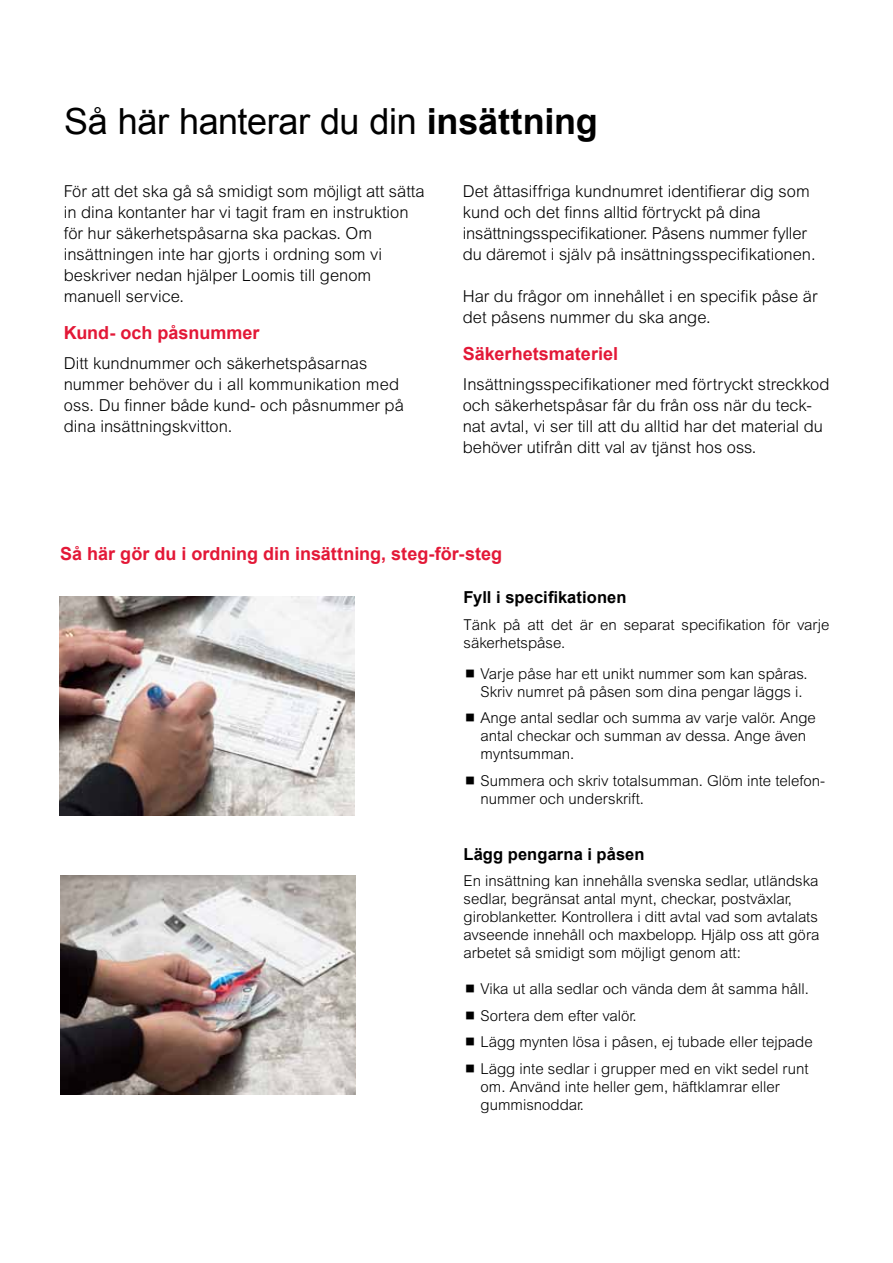
<style>
.page{position:relative;width:893px;height:1263px;background:#fff}
.page>*{position:absolute;margin:0;border:0;box-sizing:border-box;transform-origin:0 0}
.t1{font:36px "Arial";letter-spacing:-.01em;color:#000}
.t2{font:700 18px "Arial";color:#e31837}
.t3{font:300 16.5px/21px "Arial MT Std";color:#000}
.t4{font:700 16.5px "Arial";letter-spacing:.005em;color:#000}
.t5{font:300 15px/18px "Arial MT Std";color:#000}
.s1{font-weight:700}
</style>
<div class="page">
<img style="left:60px;top:596px;width:295px;height:220px">
<img style="left:60px;top:875px;width:295px;height:220px">
<h1 class="t1" style="left:64px;top:98px;width:535px">Så här hanterar du din <span class="s1">insättning</span></h1>
<p class="t3" style="left:64px;top:180px;width:362px">För att det ska gå så smidigt som möjligt att sätta in dina kontanter har vi tagit fram en instruktion för hur säkerhetspåsarna ska packas. Om insättningen inte har gjorts i ordning som vi beskriver nedan hjälper Loomis till genom manuell service.</p>
<p class="t2" style="left:64px;top:321px;width:197px">Kund- och påsnummer</p>
<p class="t3" style="left:64px;top:352px;width:342px">Ditt kundnummer och säkerhetspåsarnas nummer behöver du i all kommunikation med oss. Du finner både kund- och påsnummer på dina insättningskvitton.</p>
<p class="t3" style="left:463px;top:180px;width:354px">Det åttasiffriga kundnumret identifierar dig som kund och det finns alltid förtryckt på dina insättningsspecifikationer. Påsens nummer fyller du däremot i själv på insättningsspecifikationen.</p>
<p class="t3" style="left:463px;top:285px;width:356px">Har du frågor om innehållet i en specifik påse är det påsens nummer du ska ange.</p>
<p class="t2" style="left:463px;top:342px;width:157px">Säkerhetsmateriel</p>
<p class="t3" style="left:463px;top:373px;width:368px">Insättningsspecifikationer med förtryckt streckkod och säkerhetspåsar får du från oss när du teck&shy;nat avtal, vi ser till att du alltid har det material du behöver utifrån ditt val av tjänst hos oss.</p>
<p class="t2" style="left:60px;top:541px;width:443px">Så här gör du i ordning din insättning, steg-för-steg</p>
<p class="t4" style="left:463px;top:586px;width:164px">Fyll i specifikationen</p>
<p class="t5" style="left:463px;top:615px;width:368px">Tänk på att det är en separat specifikation för varje säkerhetspåse.</p>
<p class="t5" style="left:480px;top:664px;width:329px">Varje påse har ett unikt nummer som kan spåras.<br>Skriv numret på påsen som dina pengar läggs i.</p>
<p class="t5" style="left:480px;top:709px;width:337px">Ange antal sedlar och summa av varje valör. Ange antal checkar och summan av dessa. Ange även myntsumman.</p>
<p class="t5" style="left:480px;top:771px;width:346px">Summera och skriv totalsumman. Glöm inte telefon&shy;nummer och underskrift.</p>
<p class="t4" style="left:463px;top:843px;width:183px">Lägg pengarna i påsen</p>
<p class="t5" style="left:463px;top:872px;width:357px">En insättning kan innehålla svenska sedlar, utländska sedlar, begränsat antal mynt, checkar, postväxlar, giroblanketter. Kontrollera i ditt avtal vad som avtalats avseende innehåll och maxbelopp. Hjälp oss att göra arbetet så smidigt som möjligt genom att:</p>
<p class="t5" style="left:480px;top:975px;width:334px;line-height:26.5px">Vika ut alla sedlar och vända dem åt samma håll.<br>Sortera dem efter valör.<br>Lägg mynten lösa i påsen, ej tubade eller tejpade Lägg inte sedlar i grupper med en vikt sedel runt</p>
<p class="t5" style="left:480px;top:1077px;width:301px">om. Använd inte heller gem, häftklamrar eller gummisnoddar.</p>
</div>
